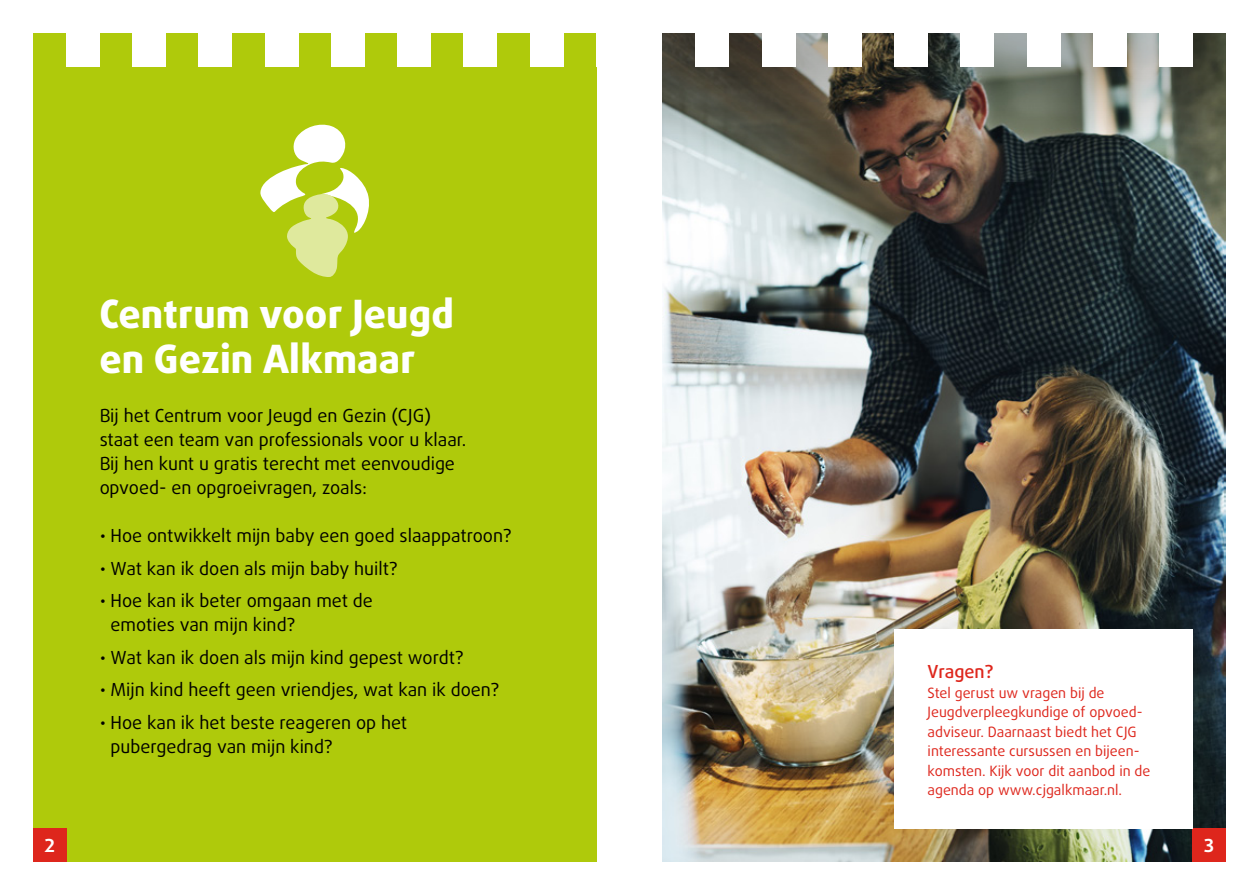
<style>
.page{position:relative;width:1259px;height:893px;background:#fff}
.page>*{position:absolute;margin:0;border:0;box-sizing:border-box;transform-origin:0 0}
.t1{font:800 39px/45px "Daxline Pro";letter-spacing:.005em;color:#fff}
.t2{font:18px/24px "Daxline Pro";color:#000}
.t3{font:500 18px "Daxline Pro";color:#de261c}
.t4{font:700 18px "Daxline Pro";color:#fff}
.t5{font:14.25px/19.5px "Daxline Pro";color:#de261c}
</style>
<div class="page">
<img style="left:662px;top:218px;width:563px;height:643px">
<div style="left:33px;top:33px;width:563px;height:828px;background:#afca0b"></div>
<img style="left:662px;top:33px;width:563px;height:185px">
<div style="left:1192px;top:828px;width:33px;height:33px;background:#de261c"></div>
<div style="left:828px;top:31px;width:33px;height:35px;background:#fff"></div>
<div style="left:199px;top:31px;width:33px;height:35px;background:#fff"></div>
<div style="left:894px;top:31px;width:33px;height:35px;background:#fff"></div>
<div style="left:265px;top:31px;width:33px;height:35px;background:#fff"></div>
<div style="left:960px;top:31px;width:34px;height:35px;background:#fff"></div>
<div style="left:331px;top:31px;width:33px;height:35px;background:#fff"></div>
<div style="left:1027px;top:31px;width:33px;height:35px;background:#fff"></div>
<div style="left:397px;top:31px;width:34px;height:35px;background:#fff"></div>
<div style="left:1093px;top:31px;width:33px;height:35px;background:#fff"></div>
<div style="left:464px;top:31px;width:33px;height:35px;background:#fff"></div>
<div style="left:1159px;top:31px;width:33px;height:35px;background:#fff"></div>
<div style="left:530px;top:31px;width:33px;height:35px;background:#fff"></div>
<div style="left:762px;top:31px;width:33px;height:35px;background:#fff"></div>
<div style="left:132px;top:31px;width:34px;height:35px;background:#fff"></div>
<div style="left:695px;top:31px;width:34px;height:35px;background:#fff"></div>
<div style="left:66px;top:31px;width:33px;height:35px;background:#fff"></div>
<div style="left:33px;top:828px;width:33px;height:33px;background:#de261c"></div>
<div style="left:894px;top:629px;width:298px;height:199px;background:#fff"></div>
<svg style="left:260px;top:124px;width:109px;height:153px"></svg>
<h1 class="t1" style="left:99px;top:292px;width:356px">Centrum voor Jeugd en Gezin Alkmaar</h1>
<p class="t2" style="left:99px;top:404px;width:368px">Bij het Centrum voor Jeugd en Gezin (CJG) staat een team van professionals voor u klaar.<br>Bij hen kunt u gratis terecht met eenvoudige opvoed- en opgroeivragen, zoals:</p>
<p class="t2" style="left:99px;top:524px;width:414px">• Hoe ontwikkelt mijn baby een goed slaappatroon?</p>
<p class="t2" style="left:99px;top:556px;width:300px">• Wat kan ik doen als mijn baby huilt?</p>
<p class="t2" style="left:111px;top:589px;width:264px;text-indent:-11px">• Hoe kan ik beter omgaan met de emoties van mijn kind?</p>
<p class="t2" style="left:99px;top:645px;width:366px">• Wat kan ik doen als mijn kind gepest wordt?</p>
<p class="t2" style="left:99px;top:678px;width:402px">• Mijn kind heeft geen vriendjes, wat kan ik doen?</p>
<p class="t2" style="left:111px;top:710px;width:298px;text-indent:-11px">• Hoe kan ik het beste reageren op het pubergedrag van mijn kind?</p>
<p class="t3" style="left:927px;top:660px;width:67px">Vragen?</p>
<p class="t5" style="left:927px;top:683px;width:224px">Stel gerust uw vragen bij de<br>Jeugdverpleegkundige of opvoed&shy;adviseur. Daarnaast biedt het CJG interessante cursussen en bijeen&shy;komsten. Kijk voor dit aanbod in de agenda op www.cjgalkmaar.nl.</p>
<p class="t4" style="left:44px;top:833px;width:12px">2</p>
<p class="t4" style="left:1204px;top:833px;width:11px">3</p>
</div>
